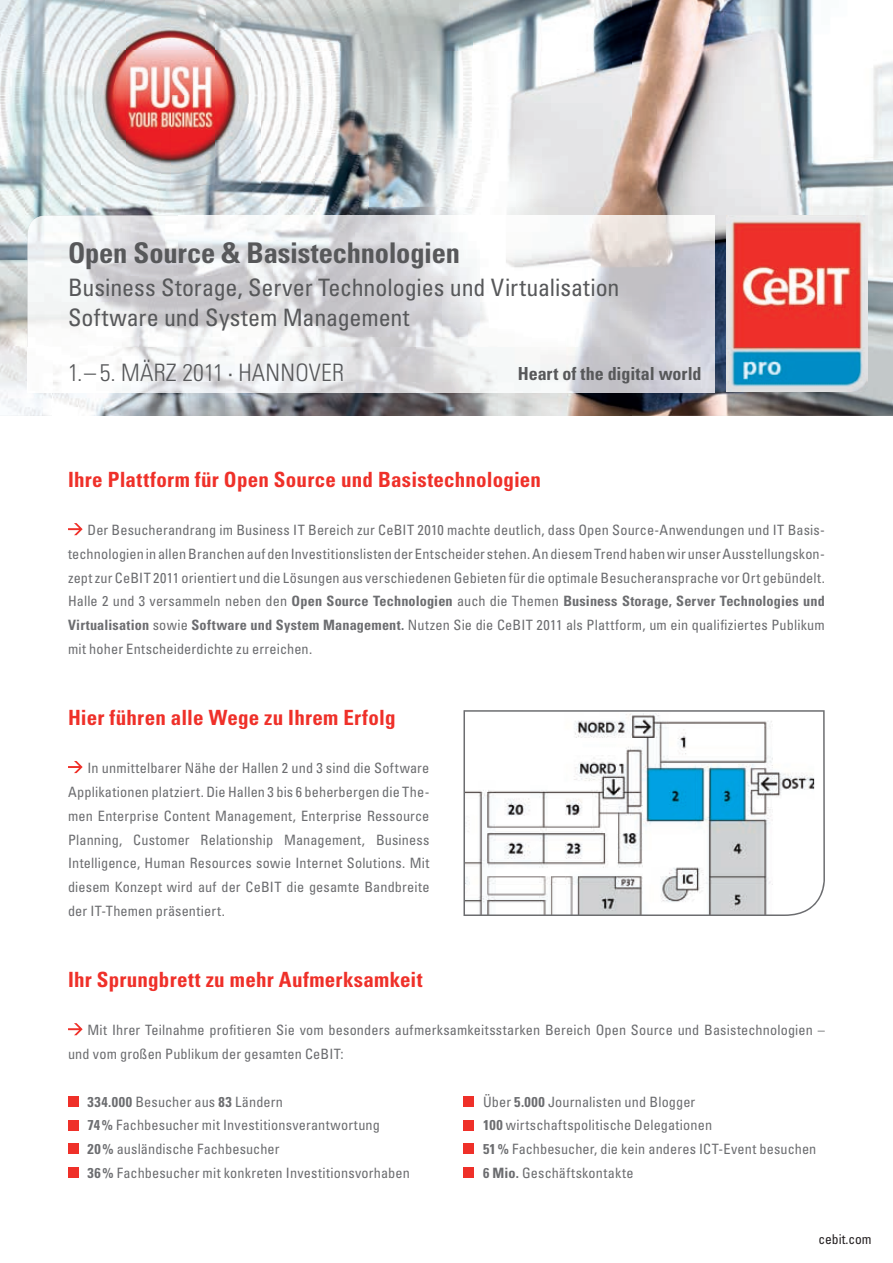
<style>
.page{position:relative;width:893px;height:1263px;background:#fff}
.page>*{position:absolute;margin:0;border:0;box-sizing:border-box;transform-origin:0 0}
.t1{font:700 condensed 28.5px "Univers LT Std";letter-spacing:-.01em;color:#57585a}
.t2{font:condensed 24px/30px "Univers LT Std";letter-spacing:-.005em;color:#57585a}
.t3{font:300 condensed 24px "Univers LT Std";letter-spacing:.01em;color:#57585a}
.t4{font:700 condensed 21px "Univers LT Std";letter-spacing:.01em;color:#ef3029}
.t5{font:700 condensed 18px "Univers LT Std";color:#57585a}
.t6{font:condensed 14.25px/23.9px "Univers LT Std";letter-spacing:.01em;color:#6c6d70}
.t7{font:condensed 13.5px "Univers LT Std";color:#231f20}
.s1{font-weight:400}
.s2{font-weight:700}
</style>
<div class="page">
<img style="left:631px;top:0;width:262px;height:416px">
<img style="left:0;top:0;width:105px;height:156px">
<img style="left:105px;top:0;width:368px;height:52px">
<img style="left:473px;top:0;width:158px;height:208px">
<img style="left:261px;top:52px;width:107px;height:104px">
<img style="left:368px;top:52px;width:106px;height:156px">
<img style="left:0;top:156px;width:158px;height:104px">
<img style="left:158px;top:156px;width:210px;height:60px">
<img style="left:368px;top:208px;width:263px;height:8px">
<img style="left:0;top:260px;width:53px;height:156px">
<img style="left:53px;top:392px;width:578px;height:24px">
<svg style="left:463px;top:710px;width:362px;height:206px"></svg>
<img style="left:81px;top:5px;width:180px;height:180px">
<img style="left:727px;top:216px;width:140px;height:176px">
<svg style="left:68px;top:523px;width:15px;height:12px"></svg>
<svg style="left:68px;top:1023px;width:15px;height:12px"></svg>
<img style="left:28px;top:216px;width:686px;height:176px">
<div style="left:68px;top:1096px;width:11px;height:10px;background:#ef3029"></div>
<div style="left:68px;top:1120px;width:11px;height:10px;background:#ef3029"></div>
<div style="left:68px;top:1143px;width:11px;height:11px;background:#ef3029"></div>
<div style="left:68px;top:1167px;width:11px;height:11px;background:#ef3029"></div>
<div style="left:463px;top:1096px;width:11px;height:10px;background:#ef3029"></div>
<div style="left:463px;top:1120px;width:11px;height:10px;background:#ef3029"></div>
<div style="left:463px;top:1143px;width:11px;height:11px;background:#ef3029"></div>
<div style="left:463px;top:1167px;width:11px;height:11px;background:#ef3029"></div>
<svg style="left:68px;top:761px;width:15px;height:12px"></svg>
<h1 class="t1" style="left:68px;top:235px;width:393px">Open Source &amp; Basistechnologien</h1>
<h2 class="t2" style="left:68px;top:272px;width:553px">Business Storage, Server Technologies und Virtualisation<br>Software und System Management</h2>
<p class="t5" style="left:518px;top:363px;width:185px">Heart of the digital world</p>
<h2 class="t3" style="left:68px;top:358px;width:278px">1. – 5. MÄRZ 2011 <span class="s1">·</span> HANNOVER</h2>
<h3 class="t4" style="left:68px;top:467px;width:475px">Ihre Plattform für Open Source und Basistechnologien</h3>
<p class="t6" style="left:68px;top:518px;width:758px;text-align:justify;text-indent:19px">Der Besucherandrang im Business IT Bereich zur CeBIT 2010 machte deutlich, dass Open Source-Anwendungen und IT Basis&shy;technologien in allen Branchen auf den Investitionslisten der Entscheider stehen. An diesem Trend haben wir unser Ausstellungskon&shy;zept zur CeBIT 2011 orientiert und die Lösungen aus verschiedenen Gebieten für die optimale Besucheransprache vor Ort gebündelt.<br>Halle 2 und 3 versammeln neben den <span class="s2">Open Source Technologien</span> auch die Themen <span class="s2">Business Storage, Server Technologies und Virtualisation</span> sowie <span class="s2">Software und System Management.</span> Nutzen Sie die CeBIT 2011 als Plattform, um ein qualifiziertes Publikum mit hoher Entscheiderdichte zu erreichen.</p>
<h3 class="t4" style="left:68px;top:705px;width:329px">Hier führen alle Wege zu Ihrem Erfolg</h3>
<p class="t6" style="left:68px;top:756px;width:363px;text-align:justify;text-indent:19px">In unmittelbarer Nähe der Hallen 2 und 3 sind die Software Applikationen platziert. Die Hallen 3 bis 6 beherbergen die The&shy;men Enterprise Content Management, Enterprise Ressource Planning, Customer Relationship Management, Business Intelligence, Human Resources sowie Internet Solutions. Mit diesem Konzept wird auf der CeBIT die gesamte Bandbreite der IT-Themen präsentiert.</p>
<h3 class="t4" style="left:68px;top:967px;width:356px">Ihr Sprungbrett zu mehr Aufmerksamkeit</h3>
<p class="t6" style="left:68px;top:1018px;width:758px;text-indent:19px">Mit Ihrer Teilnahme profitieren Sie vom besonders aufmerksamkeitsstarken Bereich Open Source und Basistechnologien – und vom großen Publikum der gesamten CeBIT:</p>
<p class="t6" style="left:483px;top:1089px;width:335px">Über <span class="s2">5.000</span> Journalisten und Blogger<br><span class="s2">100</span> wirtschaftspolitische Delegationen<br><span class="s2">51 %</span> Fachbesucher, die kein anderes ICT-Event besuchen <span class="s2">6 Mio.</span> Geschäftskontakte</p>
<p class="t6" style="left:88px;top:1089px;width:324px"><span class="s2">334.000</span> Besucher aus <span class="s2">83</span> Ländern<br><span class="s2">74 %</span> Fachbesucher mit Investitionsverantwortung<br><span class="s2">20 %</span> ausländische Fachbesucher<br><span class="s2">36 %</span> Fachbesucher mit konkreten Investitionsvorhaben</p>
<p class="t7" style="left:818px;top:1230px;width:55px">cebit.com</p>
</div>
